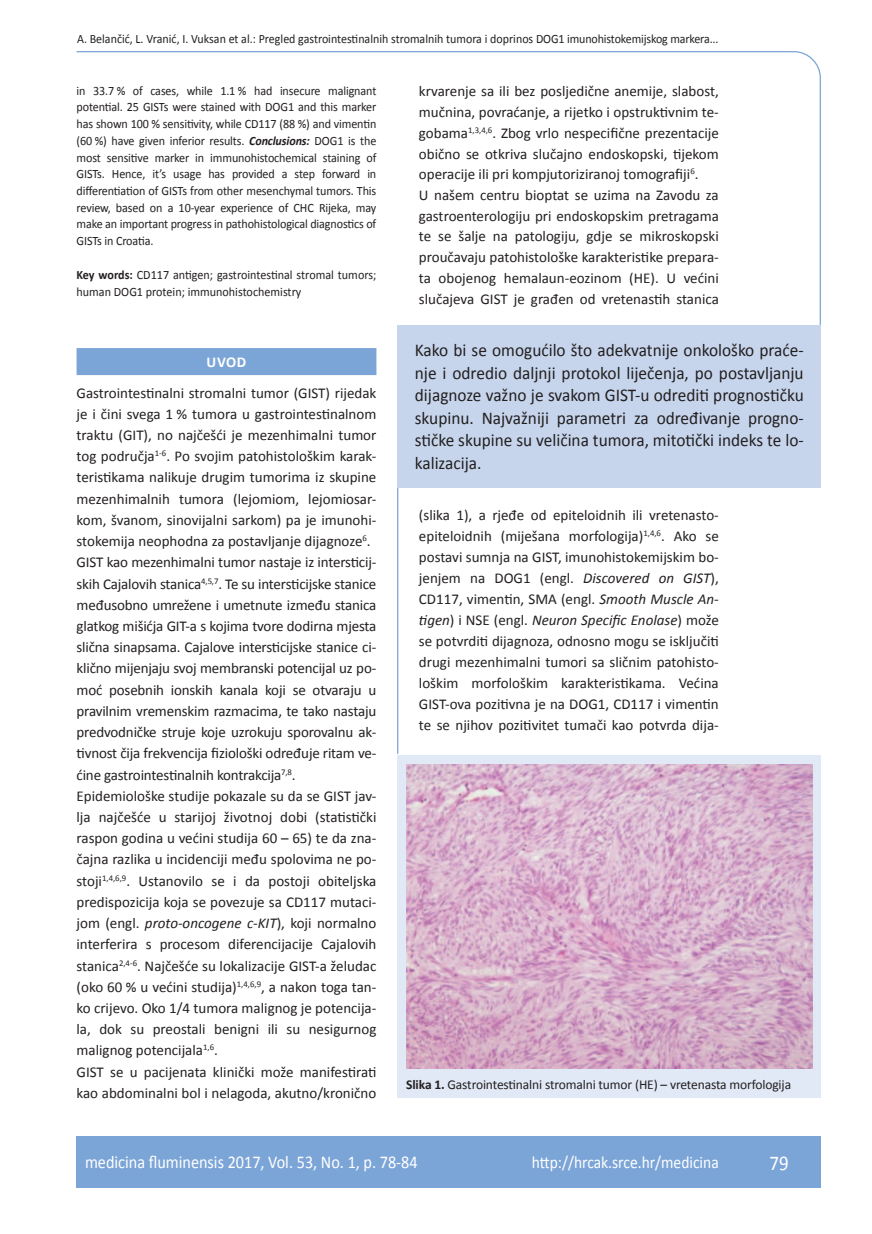
<style>
.page{position:relative;width:872px;height:1234px;background:#fff}
.page>*{position:absolute;margin:0;border:0;box-sizing:border-box;transform-origin:0 0}
.t1{font:21px "Calibri";color:#fff;scale:.9 1}
.t2{font:18px/22.5px "Calibri";color:#231f20;text-align:justify;scale:.96 1}
.t3{font:18px "Calibri";color:#fff;scale:.9 1}
.t4{font:17.25px "Calibri";color:#fff;scale:.9 1}
.t5{font:15px/21.1px "Calibri";color:#231f20}
.t6{font:700 15px "Calibri";color:#fff}
.t7{font:13.5px "Calibri";letter-spacing:-.01em;color:#231f20}
.t8{font:12.75px/16.6px "Calibri";letter-spacing:-.01em;color:#231f20;text-align:justify;scale:.95 1}
.t9{font:12.75px "Calibri";letter-spacing:-.01em;color:#231f20;scale:.94 1}
.s1{font-weight:700;font-style:italic}
.s2{font-weight:700}
.s3{font-style:italic}
</style>
<div class="page">
<svg style="left:76px;top:51px;width:745px;height:275px"></svg>
<hr style="left:397px;top:488px;width:1px;height:265px;background:#7ca5d7">
<div style="left:77px;top:1135px;width:744px;height:51px;background:#7ca5d7"></div>
<div style="left:77px;top:348px;width:299px;height:27px;background:#7ca5d7"></div>
<div style="left:398px;top:325px;width:423px;height:163px;background:#c6d5ec"></div>
<div style="left:398px;top:755px;width:423px;height:342px;background:#e1e9f6"></div>
<img style="left:406px;top:764px;width:406px;height:303px">
<p class="t9" style="left:77px;top:30px;width:684px">A. Belančić, L. Vranić, I. Vuksan et al.: Pregled gastrointestinalnih stromalnih tumora i doprinos DOG1 imunohistokemijskog markera...</p>
<p class="t8" style="left:77px;top:81px;width:317px">in 33.7 % of cases, while 1.1 % had insecure malignant potential. 25 GISTs were stained with DOG1 and this marker has shown 100 % sensitivity, while CD117 (88 %) and vimentin (60 %) have given inferior results. <span class="s1">Conclusions:</span> DOG1 is the most sensitive marker in immunohistochemical staining of GISTs. Hence, it’s usage has provided a step forward in differentiation of GISTs from other mesenchymal tumors. This review, based on a 10-year experience of CHC Rijeka, may make an important progress in pathohistological diagnostics of GISTs in Croatia.</p>
<p class="t8" style="left:77px;top:265px;width:317px"><span class="s2">Key words:</span> CD117 antigen; gastrointestinal stromal tumors; human DOG1 protein; immunohistochemistry</p>
<p class="t6" style="left:207px;top:352px;width:31px">UVOD</p>
<p class="t5" style="left:77px;top:381px;width:301px">Gastrointestinalni stromalni tumor (GIST) rijedak je i čini svega 1 % tumora u gastrointestinalnom traktu (GIT), no najčešći je mezenhimalni tumor tog područja<sup>1-6</sup>. Po svojim patohistološkim karak&shy;teristikama nalikuje drugim tumorima iz skupine mezenhimalnih tumora (lejomiom, lejomiosar&shy;kom, švanom, sinovijalni sarkom) pa je imunohi&shy;stokemija neophodna za postavljanje dijagnoze<sup>6</sup>.<br>GIST kao mezenhimalni tumor nastaje iz intersticij&shy;skih Cajalovih stanica<sup>4,5,7</sup>. Te su intersticijske stanice međusobno umrežene i umetnute između stanica glatkog mišićja GIT-a s kojima tvore dodirna mjesta slična sinapsama. Cajalove intersticijske stanice ci&shy;klično mijenjaju svoj membranski potencijal uz po&shy;moć posebnih ionskih kanala koji se otvaraju u pravilnim vremenskim razmacima, te tako nastaju predvodničke struje koje uzrokuju sporovalnu ak&shy;tivnost čija frekvencija fiziološki određuje ritam ve&shy;ćine gastrointestinalnih kontrakcija<sup>7,8</sup>.<br>Epidemiološke studije pokazale su da se GIST jav&shy;lja najčešće u starijoj životnoj dobi (statistički raspon godina u većini studija 60 – 65) te da zna&shy;čajna razlika u incidenciji među spolovima ne po&shy;stoji<sup>1,4,6,9</sup>. Ustanovilo se i da postoji obiteljska predispozicija koja se povezuje sa CD117 mutaci&shy;jom (engl. <span class="s3">proto-oncogene c-KIT</span>), koji normalno interferira s procesom diferencijacije Cajalovih stanica<sup>2,4-6</sup>. Najčešće su lokalizacije GIST-a želudac (oko 60 % u većini studija)<sup>1,4,6,9</sup>, a nakon toga tan&shy;ko crijevo. Oko 1/4 tumora malignog je potencija&shy;la, dok su preostali benigni ili su nesigurnog malignog potencijala<sup>1,6</sup>.<br>GIST se u pacijenata klinički može manifestirati kao abdominalni bol i nelagoda, akutno/kronično</p>
<p class="t5" style="left:419px;top:80px;width:301px;line-height:20.7px">krvarenje sa ili bez posljedične anemije, slabost, mučnina, povraćanje, a rijetko i opstruktivnim te&shy;gobama<sup>1,3,4,6</sup>. Zbog vrlo nespecifične prezentacije obično se otkriva slučajno endoskopski, tijekom operacije ili pri kompjutoriziranoj tomografiji<sup>6</sup>.<br>U našem centru bioptat se uzima na Zavodu za gastroenterologiju pri endoskopskim pretragama te se šalje na patologiju, gdje se mikroskopski proučavaju patohistološke karakteristike prepara&shy;ta obojenog hemalaun-eozinom (HE). U većini slučajeva GIST je građen od vretenastih stanica</p>
<p class="t2" style="left:415px;top:338px;width:407px">Kako bi se omogućilo što adekvatnije onkološko praće&shy;nje i odredio daljnji protokol liječenja, po postavljanju dijagnoze važno je svakom GIST-u odrediti prognostičku skupinu. Najvažniji parametri za određivanje progno&shy;stičke skupine su veličina tumora, mitotički indeks te lo&shy;kalizacija.</p>
<p class="t5" style="left:419px;top:504px;width:301px;text-align:justify">(slika 1), a rjeđe od epiteloidnih ili vretenasto&shy;epiteloidnih (miješana morfologija)<sup>1,4,6</sup>. Ako se postavi sumnja na GIST, imunohistokemijskim bo&shy;jenjem na DOG1 (engl. <span class="s3">Discovered on GIST</span>), CD117, vimentin, SMA (engl. <span class="s3">Smooth Muscle An&shy;tigen</span>) i NSE (engl. <span class="s3">Neuron Specific Enolase</span>) može se potvrditi dijagnoza, odnosno mogu se isključiti drugi mezenhimalni tumori sa sličnim patohisto&shy;loškim morfološkim karakteristikama. Većina GIST-ova pozitivna je na DOG1, CD117 i vimentin te se njihov pozitivitet tumači kao potvrda dija-</p>
<p class="t7" style="left:406px;top:1075px;width:386px"><span class="s2">Slika 1.</span> Gastrointestinalni stromalni tumor (HE) – vretenasta morfologija</p>
<p class="t3" style="left:85px;top:1150px;width:371px">medicina fluminensis 2017, Vol. 53, No. 1, p. 78-84</p>
<p class="t4" style="left:532px;top:1151px;width:209px">http://hrcak.srce.hr/medicina</p>
<h1 class="t1" style="left:769px;top:1149px;width:23px">79</h1>
</div>
